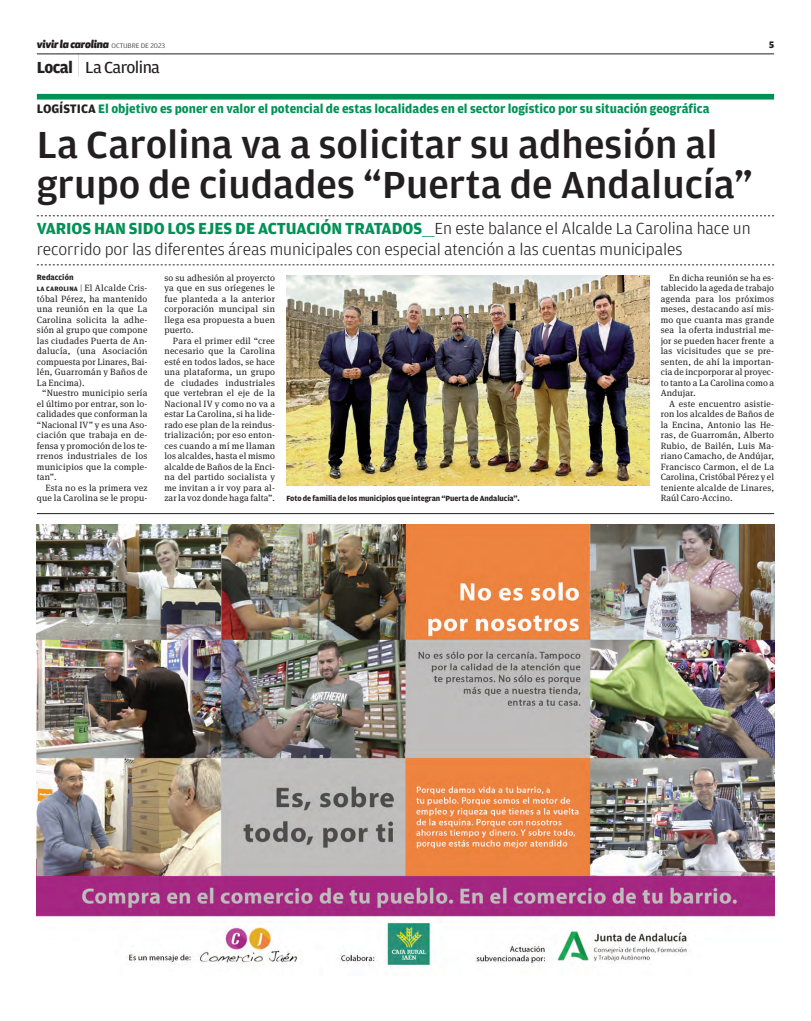
<style>
.page{position:relative;width:811px;height:1021px;background:#fff}
.page>*{position:absolute;margin:0;border:0;box-sizing:border-box;transform-origin:0 0}
.t1{font:500 40px/40px "Amplitude";color:#231f20;scale:1.05 1}
.t2{font:300 17px/20.8px "Amplitude";letter-spacing:-.005em;color:#231f20;scale:1.05 1}
.t3{font:17px "Amplitude";letter-spacing:-.035em;color:#231f20;scale:1.05 1}
.t4{font:700 13px "Amplitude";color:#019156}
.t5{font:italic 800 11px "Apex New";letter-spacing:-.01em;color:#231f20}
.t6{font:900 10px "Amplitude";color:#231f20}
.t7{font:9.1px/10.5px "Meta Serif OT";letter-spacing:.025em;color:#231f20;text-align:justify}
.t8{font:700 8.2px "Amplitude";letter-spacing:.005em;color:#231f20}
.t9{font:700 8px "Amplitude";letter-spacing:-.01em;color:#231f20}
.s1{font-family:"Amplitude";font-weight:300;font-style:normal;font-size:7px}
.s2{font-weight:700}
.s3{font-family:"Apex New";font-weight:100;font-size:23px}
.s4{color:#231f20}
.s5{font-weight:700;color:#019156}
.s6{color:#019156}
.s7{font-family:"Amplitude";font-weight:700;font-size:6.8px}
.s8{font-family:"Amplitude";font-weight:300}
</style>
<div class="page">
<hr style="left:37px;top:54px;width:737px;height:1px;background:#231f20">
<div style="left:37px;top:94px;width:737px;height:5px;background:#019156"></div>
<img style="left:286px;top:275px;width:363px;height:210px">
<img style="left:37px;top:524px;width:737px;height:442px">
<svg style="left:37px;top:216px;width:737px;height:1px"></svg>
<svg style="left:37px;top:265px;width:737px;height:1px"></svg>
<hr style="left:37px;top:513px;width:737px;height:1px;background:#231f20">
<p class="t5" style="left:37px;top:40px;width:130px">vivir la carolina <span class="s1">OCTUBRE DE 2023</span></p>
<p class="t6" style="left:769px;top:39px;width:7px">5</p>
<h2 class="t3" style="left:37px;top:57px;width:119px"><span class="s2">Local</span> <span class="s3">|</span> La Carolina</h2>
<h3 class="t4" style="left:37px;top:101px;width:674px"><span class="s4">LOGÍSTICA</span> El objetivo es poner en valor el potencial de estas localidades en el sector logístico por su situación geográfica</h3>
<h1 class="t1" style="left:37px;top:124px;width:684px">La Carolina va a solicitar su adhesión al grupo de ciudades “Puerta de Andalucía”</h1>
<h2 class="t2" style="left:37px;top:218px;width:681px"><span class="s5">VARIOS HAN SIDO LOS EJES DE ACTUACIÓN TRATADOS</span><span class="s6">___</span>En este balance el Alcalde La Carolina hace un recorrido por las diferentes áreas municipales con especial atención a las cuentas municipales</h2>
<p class="t8" style="left:37px;top:272px;width:38px">Redacción</p>
<p class="t7" style="left:37px;top:283px;width:112px"><span class="s7">LA CAROLINA</span> <span class="s8">|</span> El Alcalde Cris-</p>
<p class="t7" style="left:37px;top:294px;width:112px">tóbal Pérez, ha mantenido</p>
<p class="t7" style="left:37px;top:304px;width:112px">una reunión en la que La</p>
<p class="t7" style="left:37px;top:315px;width:112px">Carolina solicita la adhe-</p>
<p class="t7" style="left:37px;top:325px;width:112px">sión al grupo que compone</p>
<p class="t7" style="left:37px;top:336px;width:112px">las ciudades Puerta de An-</p>
<p class="t7" style="left:37px;top:346px;width:112px">dalucía, (una Asociación</p>
<p class="t7" style="left:37px;top:357px;width:112px">compuesta por Linares, Bai-</p>
<p class="t7" style="left:37px;top:367px;width:112px">lén, Guarromán y Baños de</p>
<p class="t7" style="left:37px;top:378px;width:49px">La Encima).</p>
<p class="t7" style="left:42px;top:388px;width:107px">“Nuestro municipio sería</p>
<p class="t7" style="left:37px;top:399px;width:112px">el último por entrar, son lo-</p>
<p class="t7" style="left:37px;top:409px;width:112px">calidades que conforman la</p>
<p class="t7" style="left:37px;top:420px;width:112px">“Nacional IV” y es una Aso-</p>
<p class="t7" style="left:37px;top:430px;width:112px">ciación que trabaja en de-</p>
<p class="t7" style="left:37px;top:441px;width:112px">fensa y promoción de los te-</p>
<p class="t7" style="left:37px;top:451px;width:112px">rrenos industriales de los</p>
<p class="t7" style="left:37px;top:462px;width:112px">municipios que la comple-</p>
<p class="t7" style="left:37px;top:472px;width:21px">tan”.</p>
<p class="t7" style="left:45px;top:483px;width:104px">Esta no es la primera vez</p>
<p class="t7" style="left:37px;top:493px;width:112px">que la Carolina se le propu-</p>
<p class="t7" style="left:164px;top:273px;width:112px">so su adhesión al proyercto ya que en sus oríegenes le fue planteda a la anterior corporación muncipal sin llega esa propuesta a buen puerto.</p>
<p class="t7" style="left:164px;top:336px;width:112px;text-indent:8px">Para el primer edil “cree necesario que la Carolina esté en todos lados, se hace una plataforma, un grupo de ciudades industriales que vertebran el eje de la Nacional IV y como no va a estar La Carolina, si ha lide&shy;rado ese plan de la reindus&shy;trialización; por eso enton&shy;ces cuando a mí me llaman los alcaldes, hasta el mismo alcalde de Baños de la Enci&shy;na del partido socialista y me invitan a ir voy para al&shy;zar la voz donde haga falta”.</p>
<p class="t9" style="left:286px;top:493px;width:235px">Foto de familia de los municipios que integran “Puerta de Andalucía”.</p>
<p class="t7" style="left:660px;top:273px;width:115px;text-indent:8px">En dicha reunión se ha es&shy;tablecido la ageda de trabajo agenda para los próximos meses, destacando así mis&shy;mo que cuanta mas grande sea la oferta industrial me&shy;jor se pueden hacer frente a las vicisitudes que se pre&shy;senten, de ahí la importan&shy;cia de incporporar al proyec&shy;to tanto a La Carolina como a Andujar.</p>
<p class="t7" style="left:660px;top:399px;width:115px;text-indent:8px">A este encuentro asistie&shy;ron los alcaldes de Baños de la Encina, Antonio las He&shy;ras, de Guarromán, Alberto Rubio, de Bailén, Luis Ma&shy;riano Camacho, de Andújar, Francisco Carmon, el de La Carolina, Cristóbal Pérez y el teniente alcalde de Linares, Raúl Caro-Accino.</p>
</div>
